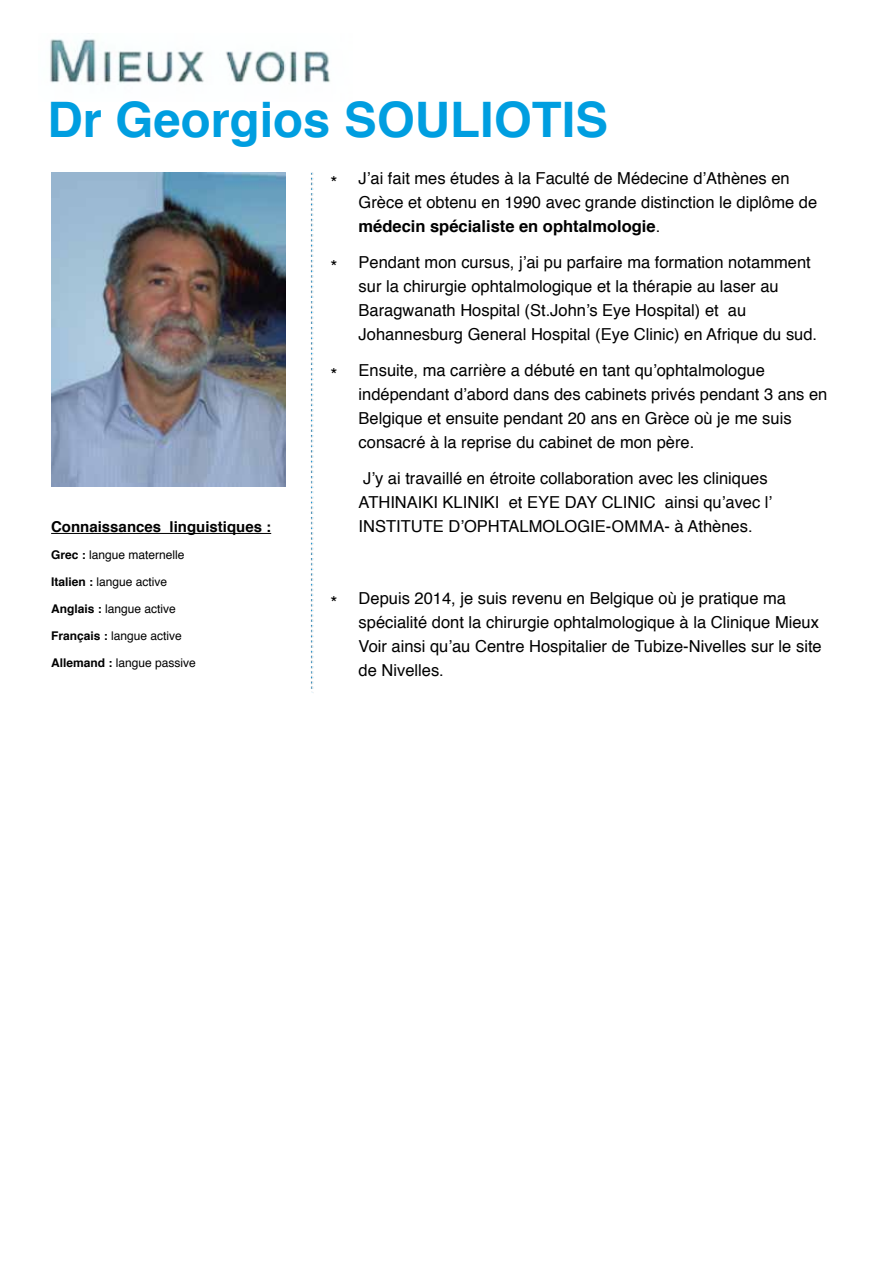
<style>
.page{position:relative;width:893px;height:1263px;background:#fff}
.page>*{position:absolute;margin:0;border:0;box-sizing:border-box;transform-origin:0 0}
.t1{font:700 48.9px "Helvetica";color:#009ee0}
.t2{font:18px "Helvetica";color:#000}
.t3{font:16.5px/24px "Helvetica";color:#000}
.t4{font:700 15px "Helvetica";color:#000}
.t5{font:12px "Helvetica";color:#000}
.s1{font-weight:700}
</style>
<div class="page">
<img style="left:51px;top:172px;width:263px;height:521px">
<hr style="left:51px;top:533px;width:220px;height:1px;background:#000">
<img style="left:50px;top:39px;width:280px;height:44px">
<h1 class="t1" style="left:47px;top:80px;width:562px">Dr Georgios SOULIOTIS</h1>
<p class="t4" style="left:51px;top:515px;width:222px">Connaissances linguistiques :</p>
<p class="t5" style="left:51px;top:546px;width:135px"><span class="s1">Grec :</span> langue maternelle</p>
<p class="t5" style="left:51px;top:573px;width:118px"><span class="s1">Italien :</span> langue active</p>
<p class="t5" style="left:51px;top:600px;width:126px"><span class="s1">Anglais :</span> langue active</p>
<p class="t5" style="left:51px;top:627px;width:132px"><span class="s1">Français :</span> langue active</p>
<p class="t5" style="left:51px;top:654px;width:146px"><span class="s1">Allemand :</span> langue passive</p>
<p class="t2" style="left:330px;top:168px;width:9px">*</p>
<p class="t2" style="left:330px;top:252px;width:9px">*</p>
<p class="t2" style="left:330px;top:360px;width:9px">*</p>
<p class="t3" style="left:359px;top:167px;width:460px">J’ai fait mes études à la Faculté de Médecine d’Athènes en<br>Grèce et obtenu en 1990 avec grande distinction le diplôme de <span class="s1">médecin spécialiste en ophtalmologie</span>.</p>
<p class="t3" style="left:359px;top:251px;width:460px">Pendant mon cursus, j’ai pu parfaire ma formation notamment sur la chirurgie ophtalmologique et la thérapie au laser au Baragwanath Hospital (St.John’s Eye Hospital) et au Johannesburg General Hospital (Eye Clinic) en Afrique du sud.</p>
<p class="t3" style="left:359px;top:359px;width:470px">Ensuite, ma carrière a débuté en tant qu’ophtalmologue indépendant d’abord dans des cabinets privés pendant 3 ans en Belgique et ensuite pendant 20 ans en Grèce où je me suis consacré à la reprise du cabinet de mon père.</p>
<p class="t3" style="left:359px;top:467px;width:415px">J’y ai travaillé en étroite collaboration avec les cliniques<br>ATHINAIKI KLINIKI et EYE DAY CLINIC ainsi qu’avec l’<br>INSTITUTE D’OPHTALMOLOGIE-ΟΜΜΑ- à Athènes.</p>
<p class="t2" style="left:330px;top:588px;width:9px">*</p>
<p class="t3" style="left:359px;top:587px;width:465px">Depuis 2014, je suis revenu en Belgique où je pratique ma spécialité dont la chirurgie ophtalmologique à la Clinique Mieux Voir ainsi qu’au Centre Hospitalier de Tubize-Nivelles sur le site de Nivelles.</p>
</div>
